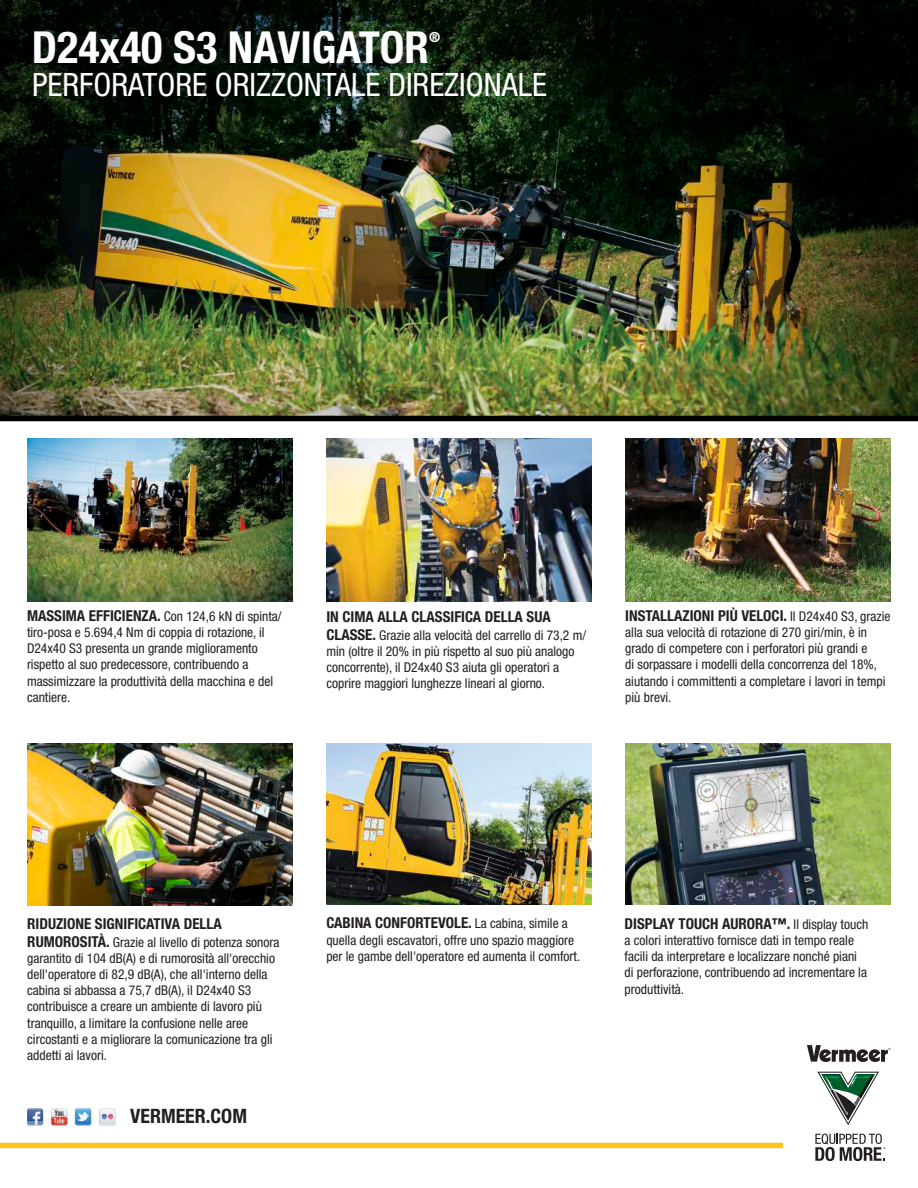
<style>
.page{position:relative;width:918px;height:1188px;background:#fff}
.page>*{position:absolute;margin:0;border:0;box-sizing:border-box;transform-origin:0 0}
.t1{font:700 condensed 44.25px "Helvetica Neue LT Std";color:#fff}
.t2{font:condensed 32.25px "Helvetica Neue LT Std";color:#fff}
.t3{font:700 condensed 19.8px "Helvetica Neue LT Std";color:#231f20}
.t4{font:700 condensed 15px "Helvetica Neue LT Std";color:#231f20}
.t5{font:700 condensed 13.95px "Helvetica Neue LT Std";color:#fff}
.t6{font:condensed 13.5px/16.2px "Helvetica Neue LT Std";color:#231f20}
.s1{font-weight:700;font-size:15px}
.s2{font-weight:400;font-size:13.5px}
</style>
<div class="page">
<img style="left:625px;top:439px;width:266px;height:162px">
<svg style="left:807px;top:1045px;width:83px;height:17px"></svg>
<svg style="left:815px;top:1134px;width:71px;height:27px"></svg>
<svg style="left:817px;top:1072px;width:62px;height:53px"></svg>
<img style="left:27px;top:1108px;width:89px;height:18px">
<img style="left:27px;top:439px;width:266px;height:162px">
<div style="left:0;top:1143px;width:783px;height:5px;background:#fec422"></div>
<img style="left:326px;top:744px;width:266px;height:160px">
<img style="left:326px;top:439px;width:266px;height:162px">
<img style="left:625px;top:744px;width:266px;height:160px">
<img style="left:27px;top:744px;width:266px;height:162px">
<img style="left:0;top:0;width:918px;height:416px">
<div style="left:0;top:416px;width:918px;height:5px;background:#010101"></div>
<h1 class="t1" style="left:32px;top:21px;width:399px">D24x40 S3 NAVIGATOR</h1>
<p class="t5" style="left:429px;top:28px;width:13px">®</p>
<h2 class="t2" style="left:32px;top:65px;width:516px">PERFORATORE ORIZZONTALE DIREZIONALE</h2>
<p class="t6" style="left:27px;top:608px;width:256px"><span class="s1">MASSIMA EFFICIENZA.</span> Con 124,6 kN di spinta/ tiro-posa e 5.694,4 Nm di coppia di rotazione, il D24x40 S3 presenta un grande miglioramento rispetto al suo predecessore, contribuendo a massimizzare la produttività della macchina e del cantiere.</p>
<p class="t4" style="left:326px;top:607px;width:226px">IN CIMA ALLA CLASSIFICA DELLA SUA</p>
<p class="t6" style="left:326px;top:627px;width:261px"><span class="s1">CLASSE.</span> Grazie alla velocità del carrello di 73,2 m/ min (oltre il 20% in più rispetto al suo più analogo concorrente), il D24x40 S3 aiuta gli operatori a coprire maggiori lunghezze lineari al giorno.</p>
<p class="t4" style="left:625px;top:606px;width:267px">INSTALLAZIONI PIÙ VELOCI. <span class="s2">Il D24x40 S3, grazie</span></p>
<p class="t6" style="left:625px;top:624px;width:262px">alla sua velocità di rotazione di 270 giri/min, è in grado di competere con i perforatori più grandi e<br>di sorpassare i modelli della concorrenza del 18%, aiutando i committenti a completare i lavori in tempi più brevi.</p>
<p class="t4" style="left:27px;top:914px;width:196px">RIDUZIONE SIGNIFICATIVA DELLA</p>
<p class="t6" style="left:27px;top:934px;width:254px"><span class="s1">RUMOROSITÀ.</span> Grazie al livello di potenza sonora garantito di 104 dB(A) e di rumorosità all'orecchio dell'operatore di 82,9 dB(A), che all'interno della cabina si abbassa a 75,7 dB(A), il D24x40 S3 contribuisce a creare un ambiente di lavoro più tranquillo, a limitare la confusione nelle aree circostanti e a migliorare la comunicazione tra gli addetti ai lavori.</p>
<h3 class="t3" style="left:130px;top:1104px;width:118px">VERMEER.COM</h3>
<p class="t4" style="left:326px;top:914px;width:243px">CABINA CONFORTEVOLE. <span class="s2">La cabina, simile a</span></p>
<p class="t6" style="left:326px;top:932px;width:255px">quella degli escavatori, offre uno spazio maggiore per le gambe dell'operatore ed aumenta il comfort.</p>
<p class="t4" style="left:625px;top:914px;width:245px">DISPLAY TOUCH AURORA™. <span class="s2">Il display touch</span></p>
<p class="t6" style="left:625px;top:932px;width:244px">a colori interattivo fornisce dati in tempo reale facili da interpretare e localizzare nonché piani di perforazione, contribuendo ad incrementare la produttività.</p>
</div>
